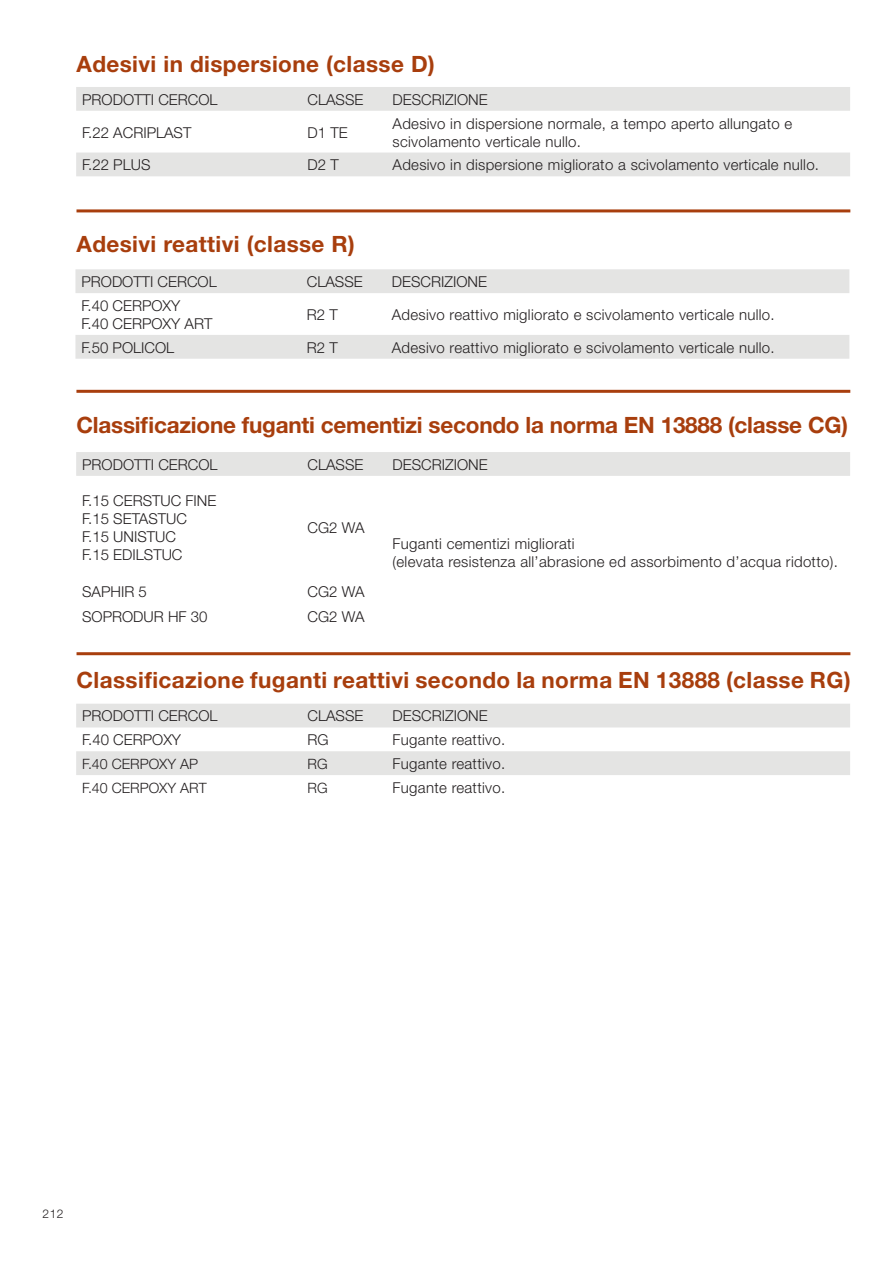
<style>
.page{position:relative;width:893px;height:1263px;background:#fff}
.page>*{position:absolute;margin:0;border:0;box-sizing:border-box;transform-origin:0 0}
.t1{font:700 22.5px "Helvetica Neue";letter-spacing:.02em;color:#a83e0d}
.t2{font:700 22.5px "Helvetica Neue";letter-spacing:-.01em;color:#a83e0d}
.t3{font:300 15px/18px "Helvetica Neue";letter-spacing:.02em;color:#231f20}
.t4{font:300 15px/18px "Helvetica Neue";color:#231f20}
.t5{font:300 14.25px "Helvetica Neue";color:#231f20}
.t6{font:300 12px "Helvetica Neue";color:#231f20}
</style>
<div class="page">
<svg style="left:76px;top:87px;width:774px;height:89px;fill:#e4e4e3"></svg>
<svg style="left:75px;top:269px;width:774px;height:90px;fill:#e4e4e3"></svg>
<hr style="left:76px;top:209px;width:774px;height:3px;background:#a83e0d">
<hr style="left:76px;top:390px;width:774px;height:3px;background:#a83e0d">
<hr style="left:77px;top:652px;width:773px;height:3px;background:#a83e0d">
<div style="left:76px;top:452px;width:774px;height:24px;background:#e4e4e3"></div>
<svg style="left:76px;top:704px;width:774px;height:71px;fill:#e4e4e3"></svg>
<h1 class="t1" style="left:77px;top:50px;width:360px">Adesivi in dispersione (classe D)</h1>
<p class="t4" style="left:82px;top:90px;width:137px">PRODOTTI CERCOL</p>
<p class="t3" style="left:308px;top:90px;width:57px">CLASSE</p>
<p class="t4" style="left:393px;top:90px;width:97px">DESCRIZIONE</p>
<p class="t4" style="left:82px;top:123px;width:111px">F.22 ACRIPLAST</p>
<p class="t3" style="left:308px;top:123px;width:42px">D1 TE</p>
<p class="t3" style="left:393px;top:114px;width:401px">Adesivo in dispersione normale, a tempo aperto allungato e scivolamento verticale nullo.</p>
<p class="t3" style="left:82px;top:156px;width:70px">F.22 PLUS</p>
<p class="t3" style="left:308px;top:156px;width:33px">D2 T</p>
<p class="t3" style="left:393px;top:156px;width:428px">Adesivo in dispersione migliorato a scivolamento verticale nullo.</p>
<h1 class="t1" style="left:77px;top:230px;width:280px">Adesivi reattivi (classe R)</h1>
<p class="t4" style="left:81px;top:272px;width:137px">PRODOTTI CERCOL</p>
<p class="t3" style="left:307px;top:272px;width:57px">CLASSE</p>
<p class="t4" style="left:392px;top:272px;width:97px">DESCRIZIONE</p>
<p class="t4" style="left:81px;top:296px;width:132px">F.40 CERPOXY<br>F.40 CERPOXY ART</p>
<p class="t3" style="left:307px;top:305px;width:32px">R2 T</p>
<p class="t3" style="left:392px;top:305px;width:384px">Adesivo reattivo migliorato e scivolamento verticale nullo.</p>
<p class="t4" style="left:81px;top:338px;width:94px">F.50 POLICOL</p>
<p class="t3" style="left:307px;top:338px;width:32px">R2 T</p>
<p class="t3" style="left:392px;top:338px;width:384px">Adesivo reattivo migliorato e scivolamento verticale nullo.</p>
<h1 class="t2" style="left:77px;top:411px;width:773px">Classificazione fuganti cementizi secondo la norma EN 13888 (classe CG)</h1>
<p class="t4" style="left:82px;top:455px;width:137px">PRODOTTI CERCOL</p>
<p class="t3" style="left:308px;top:455px;width:57px">CLASSE</p>
<p class="t4" style="left:393px;top:455px;width:97px">DESCRIZIONE</p>
<p class="t4" style="left:82px;top:491px;width:136px">F.15 CERSTUC FINE<br>F.15 SETASTUC<br>F.15 UNISTUC<br>F.15 EDILSTUC</p>
<p class="t3" style="left:308px;top:518px;width:58px">CG2 WA</p>
<p class="t3" style="left:393px;top:535px;width:447px">Fuganti cementizi migliorati<br>(elevata resistenza all’abrasione ed assorbimento d’acqua ridotto).</p>
<p class="t3" style="left:82px;top:582px;width:66px">SAPHIR 5</p>
<p class="t3" style="left:308px;top:582px;width:58px">CG2 WA</p>
<p class="t4" style="left:82px;top:607px;width:127px">SOPRODUR HF 30</p>
<p class="t3" style="left:308px;top:607px;width:58px">CG2 WA</p>
<h1 class="t1" style="left:77px;top:666px;width:776px">Classificazione fuganti reattivi secondo la norma EN 13888 (classe RG)</h1>
<p class="t4" style="left:82px;top:707px;width:137px">PRODOTTI CERCOL</p>
<p class="t3" style="left:308px;top:707px;width:57px">CLASSE</p>
<p class="t4" style="left:393px;top:707px;width:97px">DESCRIZIONE</p>
<p class="t4" style="left:82px;top:731px;width:100px">F.40 CERPOXY</p>
<p class="t3" style="left:308px;top:731px;width:23px">RG</p>
<p class="t3" style="left:393px;top:731px;width:114px">Fugante reattivo.</p>
<p class="t5" style="left:82px;top:755px;width:117px">F.40 CERPOXY AP</p>
<p class="t5" style="left:308px;top:755px;width:22px">RG</p>
<p class="t3" style="left:393px;top:754px;width:114px">Fugante reattivo.</p>
<p class="t5" style="left:82px;top:779px;width:126px">F.40 CERPOXY ART</p>
<p class="t5" style="left:308px;top:779px;width:22px">RG</p>
<p class="t3" style="left:393px;top:778px;width:114px">Fugante reattivo.</p>
<p class="t6" style="left:43px;top:1206px;width:22px">212</p>
</div>
